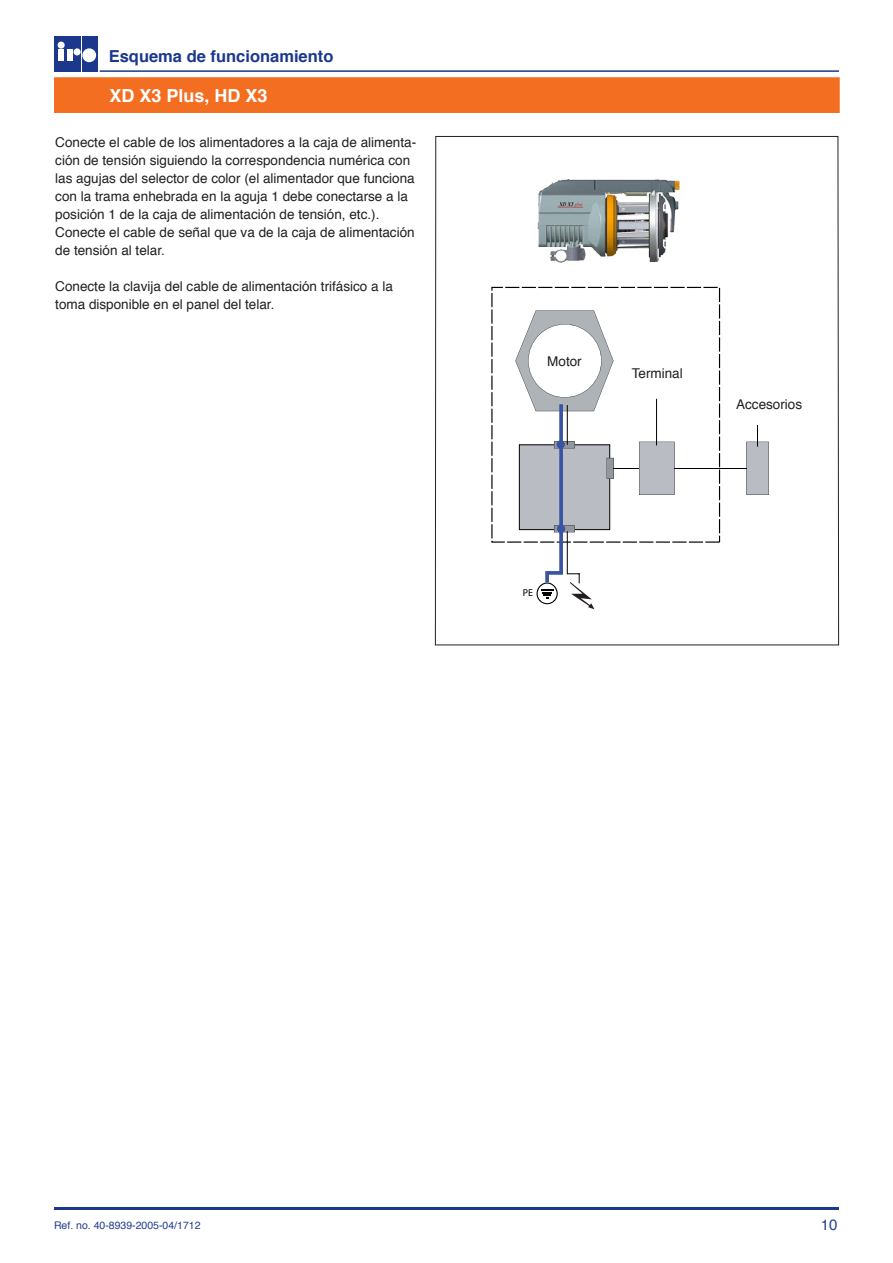
<style>
.page{position:relative;width:893px;height:1263px;background:#fff}
.page>*{position:absolute;margin:0;border:0;box-sizing:border-box;transform-origin:0 0}
.t1{font:700 18px "Helvetica";color:#fff}
.t2{font:700 16.5px "Helvetica";color:#1b388c}
.t3{font:15px "Helvetica";color:#253f8e}
.t4{font:13.5px/18px "Helvetica";color:#231f20}
.t5{font:10.5px "Helvetica";color:#253f8e}
.t6{font:700 10.05px "Helvetica";color:#000}
</style>
<div class="page">
<div style="left:54px;top:36px;width:43px;height:36px;background:#1b388c"></div>
<hr style="left:81px;top:36px;width:1px;height:36px;background:#fff">
<div style="left:67px;top:49px;width:6px;height:12px;background:#fff"></div>
<div style="left:58px;top:42px;width:7px;height:7px;background:#fff;border-radius:50%"></div>
<div style="left:58px;top:49px;width:6px;height:12px;background:#fff"></div>
<div style="left:82px;top:48px;width:14px;height:14px;background:#fff;border-radius:50%"></div>
<div style="left:74px;top:48px;width:7px;height:7px;background:#fff;border-radius:50%"></div>
<hr style="left:54px;top:1208px;width:785px;height:2px;background:#1b388c">
<hr style="left:100px;top:70px;width:739px;height:2px;background:#1b388c">
<div style="left:54px;top:77px;width:786px;height:36px;background:#f36e21;border:2px solid #f36e21"></div>
<svg style="left:435px;top:136px;width:404px;height:510px"></svg>
<img style="left:534px;top:176px;width:147px;height:89px">
<div style="left:519px;top:444px;width:91px;height:86px;background:#b9bdc3;border:1px solid #000"></div>
<svg style="left:607px;top:442px;width:67px;height:53px"></svg>
<hr style="left:674px;top:468px;width:72px;height:1px;background:#000">
<svg style="left:554px;top:440px;width:20px;height:9px"></svg>
<svg style="left:554px;top:525px;width:20px;height:8px"></svg>
<svg style="left:515px;top:310px;width:98px;height:101px"></svg>
<hr style="left:656px;top:399px;width:1px;height:46px;background:#000">
<svg style="left:746px;top:425px;width:23px;height:70px"></svg>
<div style="left:491px;top:287px;width:229px;height:256px;border:1px dashed #000"></div>
<svg style="left:559px;top:404px;width:4px;height:167px"></svg>
<hr style="left:567px;top:531px;width:1px;height:43px;background:#000">
<hr style="left:567px;top:405px;width:1px;height:39px;background:#000">
<svg style="left:536px;top:582px;width:22px;height:22px"></svg>
<svg style="left:549px;top:571px;width:14px;height:4px"></svg>
<svg style="left:545px;top:571px;width:4px;height:11px"></svg>
<svg style="left:567px;top:573px;width:27px;height:36px"></svg>
<p class="t2" style="left:109px;top:43px;width:226px">Esquema de funcionamiento</p>
<h1 class="t1" style="left:109px;top:81px;width:160px">XD X3 Plus, HD X3</h1>
<p class="t4" style="left:55px;top:134px;width:362px">Conecte el cable de los alimentadores a la caja de alimenta&shy;ción de tensión siguiendo la correspondencia numérica con las agujas del selector de color (el alimentador que funciona con la trama enhebrada en la aguja 1 debe conectarse a la posición 1 de la caja de alimentación de tensión, etc.).<br>Conecte el cable de señal que va de la caja de alimentación de tensión al telar.</p>
<p class="t4" style="left:55px;top:278px;width:339px">Conecte la clavija del cable de alimentación trifásico a la toma disponible en el panel del telar.</p>
<p class="t4" style="left:547px;top:353px;width:36px">Motor</p>
<p class="t4" style="left:632px;top:364px;width:53px">Terminal</p>
<p class="t4" style="left:736px;top:395px;width:68px">Accesorios</p>
<p class="t6" style="left:523px;top:587px;width:12px">PE</p>
<p class="t5" style="left:54px;top:1217px;width:148px">Ref. no. 40-8939-2005-04/1712</p>
<p class="t3" style="left:821px;top:1213px;width:18px">10</p>
</div>
